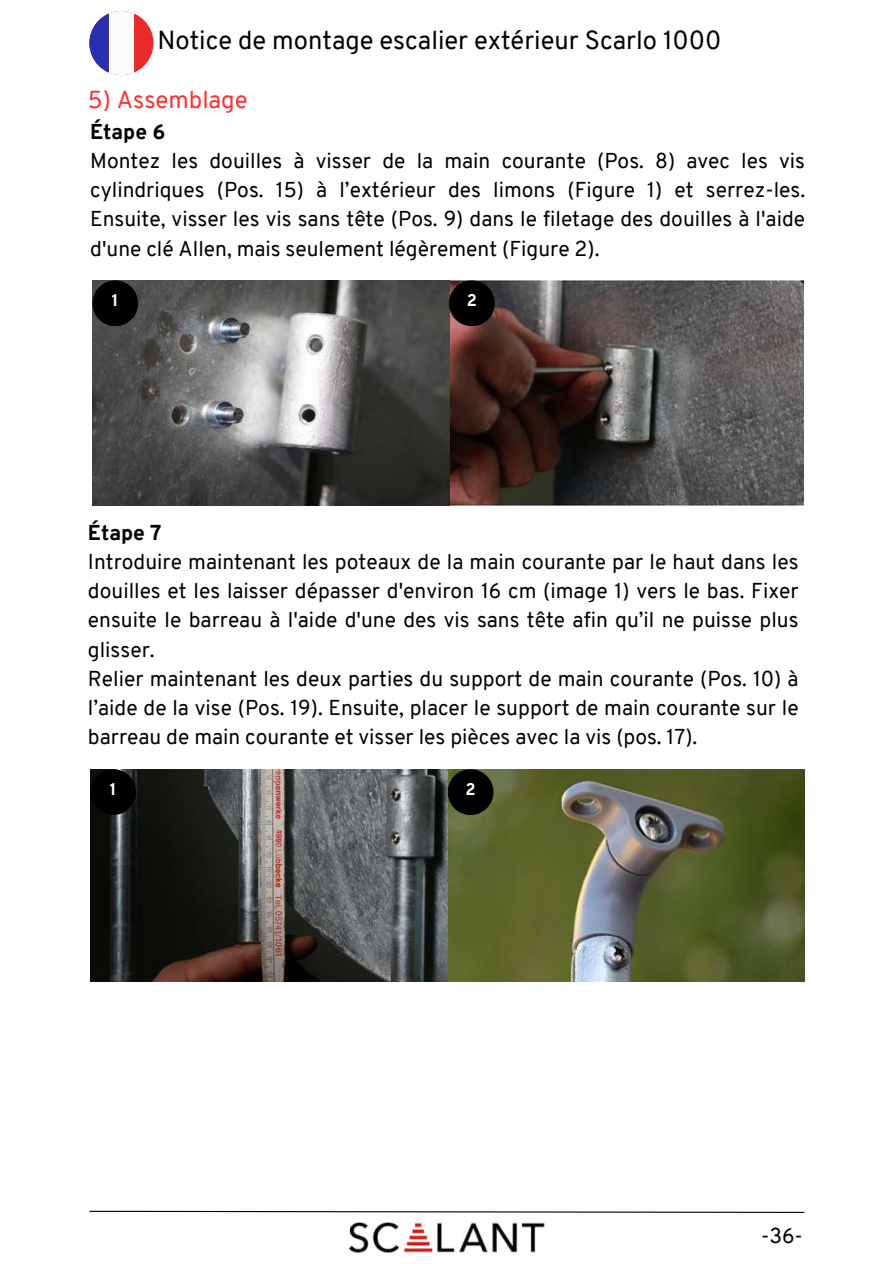
<style>
.page{position:relative;width:894px;height:1264px;background:#fff}
.page>*{position:absolute;margin:0;border:0;box-sizing:border-box;transform-origin:0 0}
.t1{font:25.5px "Overpass";color:#000}
.t2{font:24px "Overpass";color:#ff3131}
.t3{font:21px/29.2px "Overpass";color:#000}
.t4{font:800 21px "Overpass";color:#000}
.t5{font:800 16.5px "Overpass";color:#fff}
</style>
<div class="page">
<svg style="left:89px;top:1210px;width:716px;height:3px"></svg>
<img style="left:449px;top:280px;width:354px;height:225px">
<img style="left:92px;top:280px;width:357px;height:225px">
<div style="left:92px;top:280px;width:46px;height:46px;background:#000;border-radius:50%"></div>
<div style="left:449px;top:280px;width:45px;height:46px;background:#000;border-radius:50%"></div>
<img style="left:90px;top:769px;width:714px;height:212px">
<div style="left:90px;top:769px;width:46px;height:46px;background:#000;border-radius:50%"></div>
<div style="left:447px;top:769px;width:46px;height:46px;background:#000;border-radius:50%"></div>
<img style="left:348px;top:1221px;width:197px;height:33px">
<div style="left:89px;top:11px;width:64px;height:64px;background:#e92b2b;border-radius:50%"></div>
<svg style="left:89px;top:11px;width:45px;height:64px;background:#bfbfe3"></svg>
<p class="t1" style="left:157px;top:22px;width:565px">Notice de montage escalier extérieur Scarlo 1000</p>
<p class="t2" style="left:88px;top:83px;width:161px">5) Assemblage</p>
<p class="t4" style="left:90px;top:116px;width:77px">Étape 6</p>
<p class="t3" style="left:90px;top:146px;width:716px;text-align:justify">Montez les douilles à visser de la main courante (Pos. 8) avec les vis cylindriques (Pos. 15) à l’extérieur des limons (Figure 1) et serrez-les.<br>Ensuite, visser les vis sans tête (Pos. 9) dans le filetage des douilles à l'aide d'une clé Allen, mais seulement légèrement (Figure 2).</p>
<p class="t5" style="left:112px;top:289px;width:8px">1</p>
<p class="t5" style="left:466px;top:289px;width:12px">2</p>
<p class="t4" style="left:88px;top:517px;width:75px">Étape 7</p>
<p class="t3" style="left:88px;top:547px;width:712px">Introduire maintenant les poteaux de la main courante par le haut dans les douilles et les laisser dépasser d'environ 16 cm (image 1) vers le bas. Fixer ensuite le barreau à l'aide d'une des vis sans tête afin qu’il ne puisse plus glisser.<br>Relier maintenant les deux parties du support de main courante (Pos. 10) à l’aide de la vise (Pos. 19). Ensuite, placer le support de main courante sur le barreau de main courante et visser les pièces avec la vis (pos. 17).</p>
<p class="t5" style="left:110px;top:777px;width:8px">1</p>
<p class="t5" style="left:465px;top:777px;width:12px">2</p>
<p class="t3" style="left:760px;top:1220px;width:43px">-36-</p>
</div>
